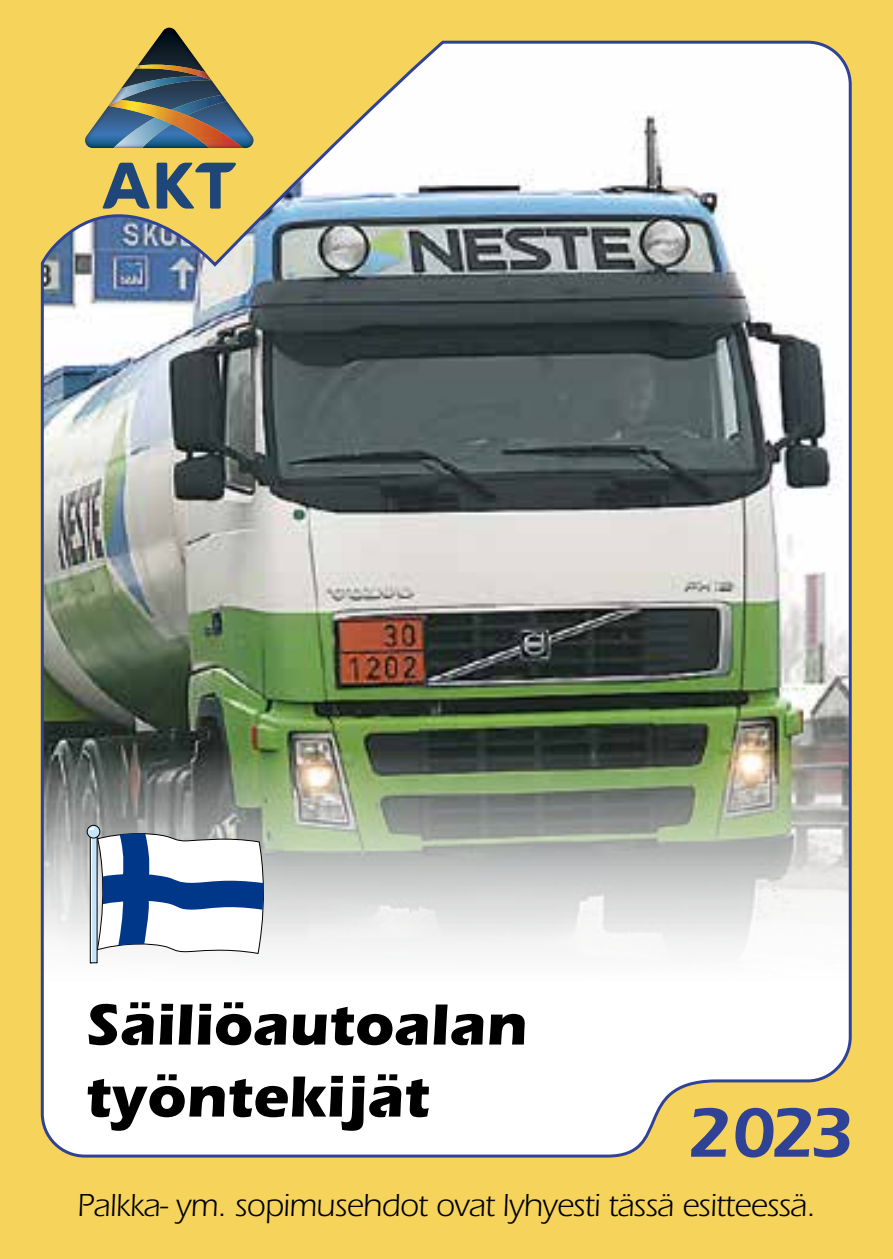
<style>
.page{position:relative;width:893px;height:1259px;background:#f6d45b}
.page>*{position:absolute;margin:0;border:0;box-sizing:border-box;transform-origin:0 0}
.t1{font:600 72px "Itc Eras";color:#304296}
.t2{font:700 60px/72px "Itc Eras";color:#000}
.t3{font:33px "Itc Eras";letter-spacing:-.02em;color:#000}
</style>
<div class="page">
<img style="left:40px;top:40px;width:812px;height:1118px">
<div style="left:90px;top:833px;width:7px;height:130px;background:#c6e5fa"></div>
<div style="left:90px;top:833px;width:2px;height:130px;background:#fff;border:1px solid #000"></div>
<div style="left:87px;top:825px;width:13px;height:13px;border:1px solid #000;border-radius:50%"></div>
<svg style="left:88px;top:827px;width:181px;height:127px;background:#a4b5cc"></svg>
<svg style="left:103px;top:163px;width:47px;height:46px"></svg>
<svg style="left:157px;top:163px;width:79px;height:46px"></svg>
<img style="left:138px;top:28px;width:68px;height:37px">
<img style="left:121px;top:68px;width:15px;height:8px">
<img style="left:211px;top:80px;width:11px;height:15px">
<img style="left:243px;top:101px;width:11px;height:47px">
<img style="left:85px;top:106px;width:23px;height:42px">
<img style="left:211px;top:95px;width:16px;height:5px">
<img style="left:108px;top:100px;width:135px;height:48px">
<img style="left:109px;top:76px;width:102px;height:30px">
<img style="left:136px;top:65px;width:76px;height:15px">
<h2 class="t2" style="left:85px;top:988px;width:443px">Säiliöautoalan työntekijät</h2>
<h1 class="t1" style="left:686px;top:1091px;width:169px">2023</h1>
<p class="t3" style="left:77px;top:1186px;width:740px">Palkka- ym. sopimusehdot ovat lyhyesti tässä esitteessä.</p>
</div>
